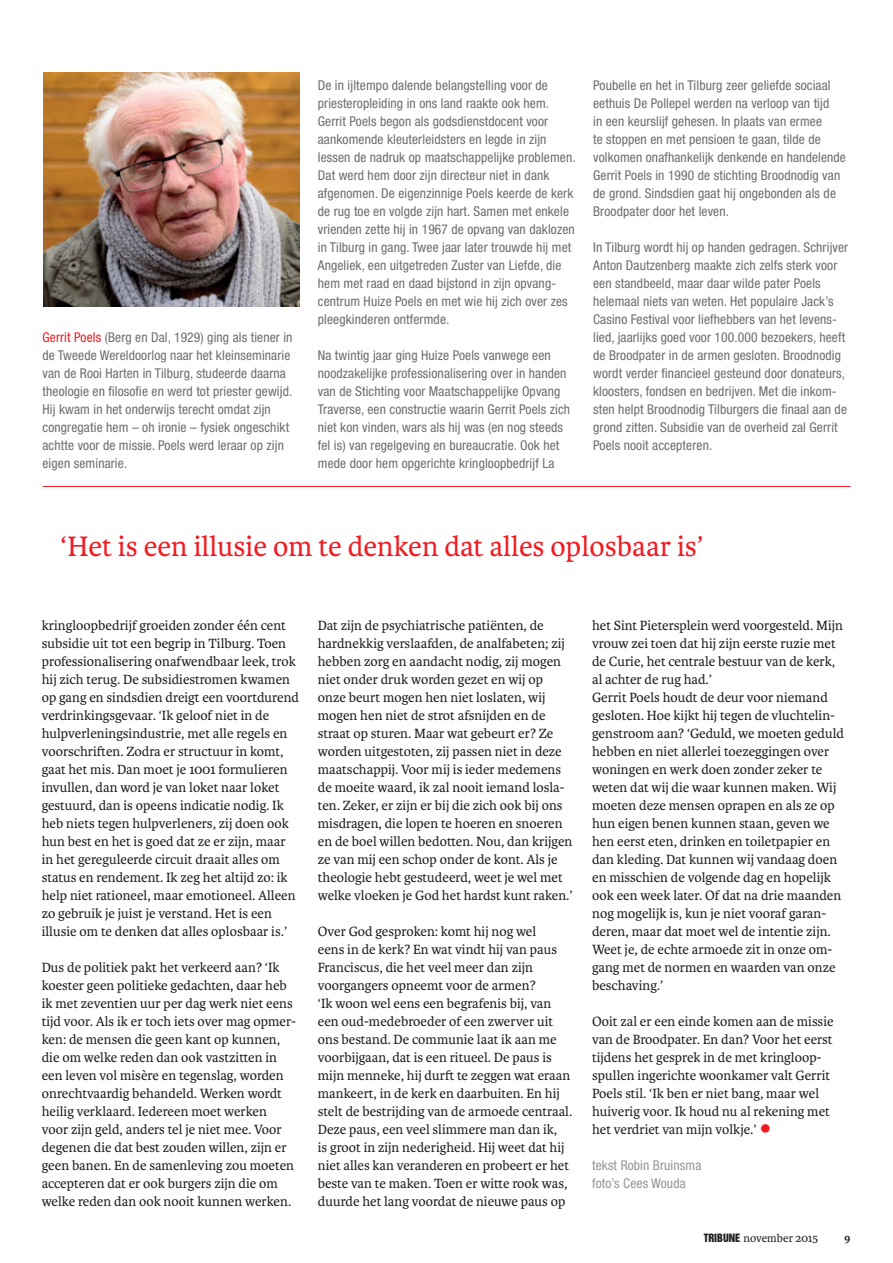
<style>
.page{position:relative;width:893px;height:1263px;background:#fff}
.page>*{position:absolute;margin:0;border:0;box-sizing:border-box;transform-origin:0 0}
.t1{font:30px "Karmina";color:#ee1d23}
.t2{font:14.25px/18px "Karmina";color:#231f20}
.t3{font:condensed 13.5px/18px "Helvetica Neue LT Std";letter-spacing:.01em;color:#6c6d70}
.t4{font:condensed 13.5px/18px "Helvetica Neue LT Std";letter-spacing:.01em;color:#939598}
.t5{font:12px "Karmina";color:#231f20}
.t6{font:700 12px "Karmina";color:#231f20}
.s1{color:#ee1d23}
.s2{font-family:"Helvetica Neue LT Std";font-stretch:condensed;font-size:24px;color:#ee1d23}
.s3{font-family:"Helvetica Inserat LT Std";font-size:10.5px}
</style>
<div class="page">
<img style="left:44px;top:72px;width:256px;height:234px">
<hr style="left:43px;top:486px;width:807px;height:1px;background:#ee1d23">
<p class="t3" style="left:43px;top:328px;width:252px"><span class="s1">Gerrit Poels</span> (Berg en Dal, 1929) ging als tiener in de Tweede Wereldoorlog naar het kleinseminarie van de Rooi Harten in Tilburg, studeerde daarna theologie en filosofie en werd tot priester gewijd.<br>Hij kwam in het onderwijs terecht omdat zijn congregatie hem – oh ironie – fysiek ongeschikt achtte voor de missie. Poels werd leraar op zijn eigen seminarie.</p>
<p class="t3" style="left:318px;top:76px;width:259px">De in ijltempo dalende belangstelling voor de priesteropleiding in ons land raakte ook hem.<br>Gerrit Poels begon als godsdienstdocent voor aankomende kleuterleidsters en legde in zijn lessen de nadruk op maatschappelijke problemen.<br>Dat werd hem door zijn directeur niet in dank afgenomen. De eigenzinnige Poels keerde de kerk de rug toe en volgde zijn hart. Samen met enkele vrienden zette hij in 1967 de opvang van daklozen in Tilburg in gang. Twee jaar later trouwde hij met Angeliek, een uitgetreden Zuster van Liefde, die hem met raad en daad bijstond in zijn opvang&shy;centrum Huize Poels en met wie hij zich over zes pleegkinderen ontfermde.</p>
<p class="t3" style="left:318px;top:346px;width:254px">Na twintig jaar ging Huize Poels vanwege een noodzakelijke professionalisering over in handen van de Stichting voor Maatschappelijke Opvang Traverse, een constructie waarin Gerrit Poels zich niet kon vinden, wars als hij was (en nog steeds fel is) van regelgeving en bureaucratie. Ook het mede door hem opgerichte kringloopbedrijf La</p>
<p class="t3" style="left:593px;top:76px;width:254px">Poubelle en het in Tilburg zeer geliefde sociaal eethuis De Pollepel werden na verloop van tijd<br>in een keurslijf gehesen. In plaats van ermee<br>te stoppen en met pensioen te gaan, tilde de volkomen onafhankelijk denkende en handelende Gerrit Poels in 1990 de stichting Broodnodig van de grond. Sindsdien gaat hij ongebonden als de Broodpater door het leven.</p>
<p class="t3" style="left:593px;top:238px;width:257px">In Tilburg wordt hij op handen gedragen. Schrijver Anton Dautzenberg maakte zich zelfs sterk voor een standbeeld, maar daar wilde pater Poels helemaal niets van weten. Het populaire Jack’s Casino Festival voor liefhebbers van het levens&shy;lied, jaarlijks goed voor 100.000 bezoekers, heeft de Broodpater in de armen gesloten. Broodnodig wordt verder financieel gesteund door donateurs, kloosters, fondsen en bedrijven. Met die inkom&shy;sten helpt Broodnodig Tilburgers die finaal aan de grond zitten. Subsidie van de overheid zal Gerrit Poels nooit accepteren.</p>
<h1 class="t1" style="left:61px;top:529px;width:644px">‘Het is een illusie om te denken dat alles oplosbaar is’</h1>
<p class="t2" style="left:42px;top:617px;width:259px">kringloopbedrijf groeiden zonder één cent subsidie uit tot een begrip in Tilburg. Toen professionalisering onafwendbaar leek, trok hij zich terug. De subsidiestromen kwamen op gang en sindsdien dreigt een voortdurend verdrinkingsgevaar. ‘Ik geloof niet in de hulpverleningsindustrie, met alle regels en voorschriften. Zodra er structuur in komt, gaat het mis. Dan moet je 1001 formulieren invullen, dan word je van loket naar loket gestuurd, dan is opeens indicatie nodig. Ik heb niets tegen hulpverleners, zij doen ook hun best en het is goed dat ze er zijn, maar in het gereguleerde circuit draait alles om status en rendement. Ik zeg het altijd zo: ik help niet rationeel, maar emotioneel. Alleen zo gebruik je juist je verstand. Het is een illusie om te denken dat alles oplosbaar is.’</p>
<p class="t2" style="left:42px;top:959px;width:256px">Dus de politiek pakt het verkeerd aan? ‘Ik koester geen politieke gedachten, daar heb ik met zeventien uur per dag werk niet eens tijd voor. Als ik er toch iets over mag opmer&shy;ken: de mensen die geen kant op kunnen, die om welke reden dan ook vastzitten in een leven vol misère en tegenslag, worden onrechtvaardig behandeld. Werken wordt heilig verklaard. Iedereen moet werken voor zijn geld, anders tel je niet mee. Voor degenen die dat best zouden willen, zijn er geen banen. En de samenleving zou moeten accepteren dat er ook burgers zijn die om welke reden dan ook nooit kunnen werken.</p>
<p class="t2" style="left:318px;top:617px;width:256px">Dat zijn de psychiatrische patiënten, de hardnekkig verslaafden, de analfabeten; zij hebben zorg en aandacht nodig, zij mogen niet onder druk worden gezet en wij op onze beurt mogen hen niet loslaten, wij mogen hen niet de strot afsnijden en de straat op sturen. Maar wat gebeurt er? Ze worden uitgestoten, zij passen niet in deze maatschappij. Voor mij is ieder medemens de moeite waard, ik zal nooit iemand losla&shy;ten. Zeker, er zijn er bij die zich ook bij ons misdragen, die lopen te hoeren en snoeren en de boel willen bedotten. Nou, dan krijgen ze van mij een schop onder de kont. Als je theologie hebt gestudeerd, weet je wel met welke vloeken je God het hardst kunt raken.’</p>
<p class="t2" style="left:318px;top:923px;width:256px">Over God gesproken: komt hij nog wel<br>eens in de kerk? En wat vindt hij van paus Franciscus, die het veel meer dan zijn voorgangers opneemt voor de armen?<br>‘Ik woon wel eens een begrafenis bij, van een oud-medebroeder of een zwerver uit ons bestand. De communie laat ik aan me voorbijgaan, dat is een ritueel. De paus is mijn menneke, hij durft te zeggen wat eraan mankeert, in de kerk en daarbuiten. En hij stelt de bestrijding van de armoede centraal.<br>Deze paus, een veel slimmere man dan ik,<br>is groot in zijn nederigheid. Hij weet dat hij niet alles kan veranderen en probeert er het beste van te maken. Toen er witte rook was, duurde het lang voordat de nieuwe paus op</p>
<p class="t2" style="left:592px;top:617px;width:253px">het Sint Pietersplein werd voorgesteld. Mijn vrouw zei toen dat hij zijn eerste ruzie met de Curie, het centrale bestuur van de kerk, al achter de rug had.’<br>Gerrit Poels houdt de deur voor niemand gesloten. Hoe kijkt hij tegen de vluchtelin&shy;genstroom aan? ‘Geduld, we moeten geduld hebben en niet allerlei toezeggingen over woningen en werk doen zonder zeker te weten dat wij die waar kunnen maken. Wij moeten deze mensen oprapen en als ze op hun eigen benen kunnen staan, geven we hen eerst eten, drinken en toiletpapier en dan kleding. Dat kunnen wij vandaag doen en misschien de volgende dag en hopelijk ook een week later. Of dat na drie maanden nog mogelijk is, kun je niet vooraf garan&shy;deren, maar dat moet wel de intentie zijn.<br>Weet je, de echte armoede zit in onze om&shy;gang met de normen en waarden van onze beschaving.’</p>
<p class="t2" style="left:592px;top:1012px;width:243px">Ooit zal er een einde komen aan de missie van de Broodpater. En dan? Voor het eerst tijdens het gesprek in de met kringloop&shy;spullen ingerichte woonkamer valt Gerrit Poels stil. ‘Ik ben er niet bang, maar wel huiverig voor. Ik houd nu al rekening met het verdriet van mijn volkje.’ <span class="s2">•</span></p>
<p class="t4" style="left:592px;top:1156px;width:111px">tekst Robin Bruinsma foto’s Cees Wouda</p>
<p class="t5" style="left:704px;top:1231px;width:116px"><span class="s3">TRIBUNE</span> november 2015</p>
<p class="t6" style="left:844px;top:1231px;width:8px">9</p>
</div>
